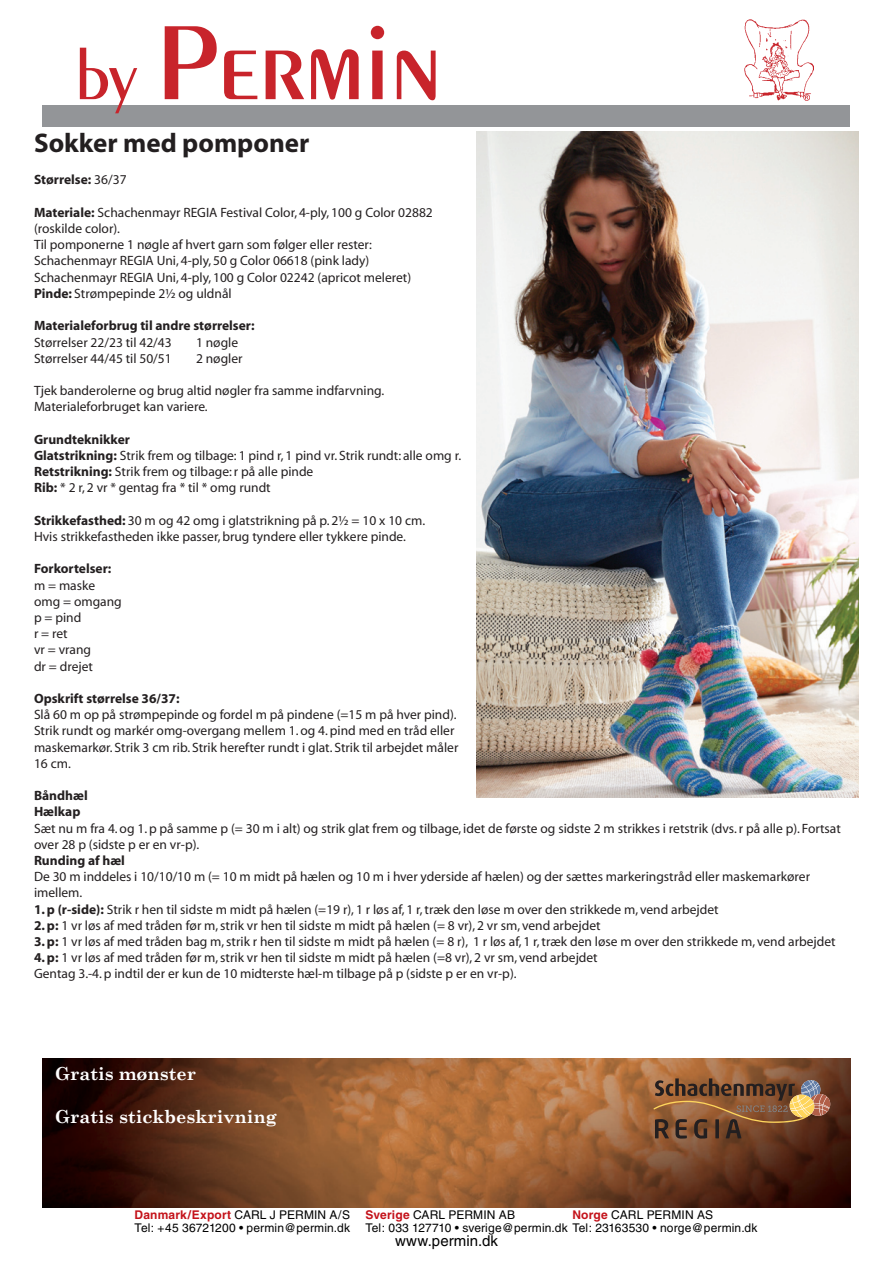
<style>
.page{position:relative;width:893px;height:1263px;background:#fff}
.page>*{position:absolute;margin:0;border:0;box-sizing:border-box;transform-origin:0 0}
.t1{font:112.5px "Penguin Plain";color:#c8242b}
.t2{font:700 27px "Myriad";color:#231f20}
.t3{font:700 18px "Century Schoolbook";color:#fff}
.t4{font:15px "Helvetica";letter-spacing:.005em;color:#000}
.t5{font:13.5px/16.2px "Myriad";color:#231f20}
.t6{font:700 13.5px/16.2px "Myriad";color:#231f20}
.t7{font:12px "Helvetica";letter-spacing:.01em;color:#000}
.t8{font:700 12px "Helvetica";letter-spacing:.015em;color:#c4121a}
.s1{font-size:72px}
.s2{font-weight:400}
.s3{font-weight:700}
.s4{font-weight:400;color:#000}
.s5{font-weight:700;color:#c4121a}
</style>
<div class="page">
<div style="left:43px;top:106px;width:807px;height:21px;background:#939598"></div>
<img style="left:745px;top:20px;width:68px;height:80px">
<img style="left:43px;top:1058px;width:807px;height:150px">
<svg style="left:653px;top:1078px;width:177px;height:60px;background:#805637"></svg>
<img style="left:476px;top:132px;width:383px;height:666px">
<h1 class="t1" style="left:76px;top:-4px;width:368px"><span class="s1">by</span> Permin</h1>
<h2 class="t2" style="left:34px;top:129px;width:277px">Sokker med pomponer</h2>
<p class="t6" style="left:34px;top:172px;width:94px">Størrelse: <span class="s2">36/37</span></p>
<p class="t5" style="left:34px;top:205px;width:400px"><span class="s3">Materiale:</span> Schachenmayr REGIA Festival Color, 4-ply, 100 g Color 02882 (roskilde color).<br>Til pomponerne 1 nøgle af hvert garn som følger eller rester:<br>Schachenmayr REGIA Uni, 4-ply, 50 g Color 06618 (pink lady)<br>Schachenmayr REGIA Uni, 4-ply, 100 g Color 02242 (apricot meleret)<br><span class="s3">Pinde:</span> Strømpepinde 2½ og uldnål</p>
<p class="t6" style="left:34px;top:318px;width:222px">Materialeforbrug til andre størrelser:</p>
<p class="t5" style="left:34px;top:334px;width:139px">Størrelser 22/23 til 42/43</p>
<p class="t5" style="left:196px;top:334px;width:44px">1 nøgle</p>
<p class="t5" style="left:34px;top:351px;width:139px">Størrelser 44/45 til 50/51</p>
<p class="t5" style="left:196px;top:351px;width:48px">2 nøgler</p>
<p class="t5" style="left:34px;top:383px;width:352px">Tjek banderolerne og brug altid nøgler fra samme indfarvning.<br>Materialeforbruget kan variere.</p>
<p class="t5" style="left:34px;top:432px;width:429px"><span class="s3">Grundteknikker<br>Glatstrikning:</span> Strik frem og tilbage: 1 pind r, 1 pind vr. Strik rundt: alle omg r.<br><span class="s3">Retstrikning:</span> Strik frem og tilbage: r på alle pinde<br><span class="s3">Rib:</span> * 2 r, 2 vr * gentag fra * til * omg rundt</p>
<p class="t5" style="left:34px;top:513px;width:393px"><span class="s3">Strikkefasthed:</span> 30 m og 42 omg i glatstrikning på p. 2½ = 10 x 10 cm.<br>Hvis strikkefastheden ikke passer, brug tyndere eller tykkere pinde.</p>
<p class="t6" style="left:34px;top:561px;width:79px">Forkortelser:</p>
<p class="t5" style="left:34px;top:577px;width:89px">m = maske omg = omgang p = pind<br>r = ret<br>vr = vrang<br>dr = drejet</p>
<p class="t6" style="left:34px;top:691px;width:147px">Opskrift størrelse 36/37:</p>
<p class="t5" style="left:34px;top:707px;width:426px">Slå 60 m op på strømpepinde og fordel m på pindene (=15 m på hver pind).<br>Strik rundt og markér omg-overgang mellem 1. og 4. pind med en tråd eller maskemarkør. Strik 3 cm rib. Strik herefter rundt i glat. Strik til arbejdet måler 16 cm.</p>
<p class="t6" style="left:34px;top:788px;width:55px">Båndhæl<br>Hælkap</p>
<p class="t5" style="left:34px;top:820px;width:808px">Sæt nu m fra 4. og 1. p på samme p (= 30 m i alt) og strik glat frem og tilbage, idet de første og sidste 2 m strikkes i retstrik (dvs. r på alle p). Fortsat over 28 p (sidste p er en vr-p).</p>
<p class="t6" style="left:34px;top:853px;width:92px">Runding af hæl</p>
<p class="t5" style="left:34px;top:869px;width:778px">De 30 m inddeles i 10/10/10 m (= 10 m midt på hælen og 10 m i hver yderside af hælen) og der sættes markeringstråd eller maskemarkører imellem.</p>
<p class="t5" style="left:34px;top:901px;width:686px"><span class="s3">1. p (r-side):</span> Strik r hen til sidste m midt på hælen (=19 r), 1 r løs af, 1 r, træk den løse m over den strikkede m, vend arbejdet</p>
<p class="t5" style="left:34px;top:918px;width:568px"><span class="s3">2. p:</span> 1 vr løs af med tråden før m, strik vr hen til sidste m midt på hælen (= 8 vr), 2 vr sm, vend arbejdet</p>
<p class="t5" style="left:34px;top:934px;width:803px"><span class="s3">3. p:</span> 1 vr løs af med tråden bag m, strik r hen til sidste m midt på hælen (= 8 r), 1 r løs af, 1 r, træk den løse m over den strikkede m, vend arbejdet</p>
<p class="t5" style="left:34px;top:950px;width:565px"><span class="s3">4. p:</span> 1 vr løs af med tråden før m, strik vr hen til sidste m midt på hælen (=8 vr), 2 vr sm, vend arbejdet<br>Gentag 3.-4. p indtil der er kun de 10 midterste hæl-m tilbage på p (sidste p er en vr-p).</p>
<h3 class="t3" style="left:55px;top:1059px;width:142px">Gratis mønster</h3>
<h3 class="t3" style="left:55px;top:1102px;width:223px">Gratis stickbeskrivning</h3>
<p class="t8" style="left:135px;top:1207px;width:217px">Danmark/Export <span class="s4">CARL J PERMIN A/S</span></p>
<p class="t7" style="left:365px;top:1207px;width:151px"><span class="s5">Sverige</span> CARL PERMIN AB</p>
<p class="t7" style="left:572px;top:1207px;width:142px"><span class="s5">Norge</span> CARL PERMIN AS</p>
<p class="t7" style="left:135px;top:1221px;width:217px">Tel: +45 36721200 • permin@permin.dk</p>
<p class="t7" style="left:365px;top:1221px;width:394px">Tel: 033 127710 • sverige@permin.dk Tel: 23163530 • norge@permin.dk</p>
<p class="t4" style="left:395px;top:1232px;width:104px">www.permin.dk</p>
</div>
